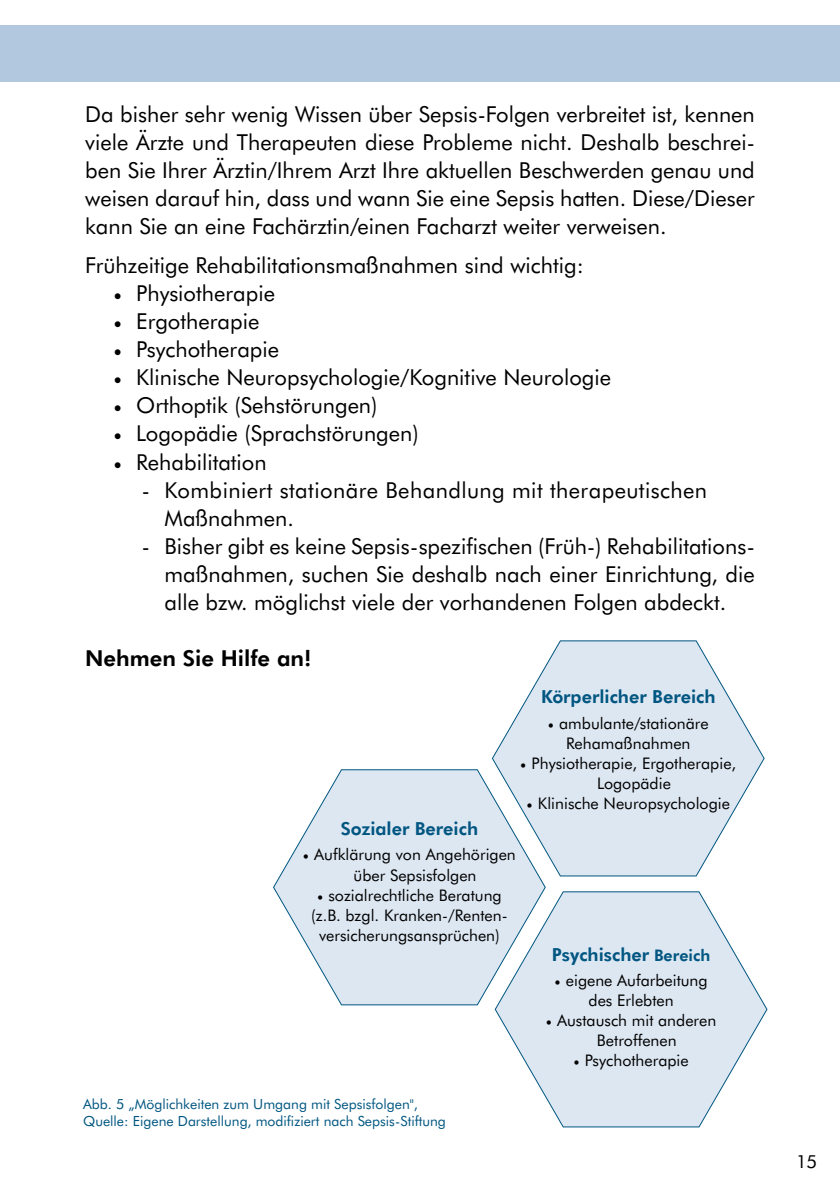
<style>
.page{position:relative;width:840px;height:1191px;background:#fff}
.page>*{position:absolute;margin:0;border:0;box-sizing:border-box;transform-origin:0 0}
.t1{font:22px/28px "Futura BT";color:#000;text-align:justify}
.t2{font:22px/28px "Futura BT";letter-spacing:.02em;color:#000}
.t3{font:700 22px "Futura BT";color:#000}
.t4{font:700 18px "Futura BT";color:#005681}
.t5{font:18px "Futura BT";color:#000}
.t6{font:16px/20px "Futura BT";color:#000;text-align:center}
.t7{font:14px/16.8px "Futura BT";color:#005681}
.s1{font-family:"Minion Pro"}
.s2{font-size:16px}
</style>
<div class="page">
<div style="left:0;top:26px;width:839px;height:56px;background:#b1c8df"></div>
<svg style="left:492px;top:640px;width:272px;height:236px"></svg>
<svg style="left:273px;top:769px;width:272px;height:236px"></svg>
<svg style="left:494px;top:891px;width:273px;height:236px"></svg>
<p class="t1" style="left:85px;top:100px;width:670px">Da bisher sehr wenig Wissen über Sepsis-Folgen verbreitet ist, kennen viele Ärzte und Therapeuten diese Probleme nicht. Deshalb beschrei&shy;ben Sie Ihrer Ärztin/Ihrem Arzt Ihre aktuellen Beschwerden genau und weisen darauf hin, dass und wann Sie eine Sepsis hatten. Diese/Dieser kann Sie an eine Fachärztin/einen Facharzt weiter verweisen.</p>
<p class="t1" style="left:85px;top:251px;width:500px">Frühzeitige Rehabilitationsmaßnahmen sind wichtig:</p>
<p class="t1" style="left:113px;top:279px;width:163px"><span class="s1">•</span> Physiotherapie</p>
<p class="t1" style="left:113px;top:307px;width:147px"><span class="s1">•</span> Ergotherapie</p>
<p class="t1" style="left:113px;top:335px;width:167px"><span class="s1">•</span> Psychotherapie</p>
<p class="t1" style="left:113px;top:363px;width:499px"><span class="s1">•</span> Klinische Neuropsychologie/Kognitive Neurologie</p>
<p class="t1" style="left:113px;top:391px;width:265px"><span class="s1">•</span> Orthoptik (Sehstörungen)</p>
<p class="t1" style="left:113px;top:419px;width:306px"><span class="s1">•</span> Logopädie (Sprachstörungen)</p>
<p class="t1" style="left:113px;top:447px;width:155px"><span class="s1">•</span> Rehabilitation</p>
<p class="t2" style="left:164px;top:475px;width:543px;text-indent:-23px">- Kombiniert stationäre Behandlung mit therapeutischen<br>Maßnahmen.</p>
<p class="t1" style="left:164px;top:531px;width:591px;text-indent:-23px">- Bisher gibt es keine Sepsis-spezifischen (Früh-) Rehabilitations&shy;maßnahmen, suchen Sie deshalb nach einer Einrichtung, die alle bzw. möglichst viele der vorhandenen Folgen abdeckt.</p>
<p class="t3" style="left:85px;top:643px;width:228px">Nehmen Sie Hilfe an!</p>
<p class="t4" style="left:540px;top:685px;width:176px">Körperlicher Bereich</p>
<p class="t6" style="left:547px;top:713px;width:162px"><span class="s1">•</span> ambulante/stationäre<br>Rehamaßnahmen</p>
<p class="t6" style="left:596px;top:753px;width:141px;text-align:left;text-indent:-77px"><span class="s1">•</span> Physiotherapie, Ergotherapie,<br>Logopädie</p>
<p class="t6" style="left:526px;top:793px;width:205px"><span class="s1">•</span> Klinische Neuropsychologie</p>
<p class="t4" style="left:340px;top:816px;width:139px">Sozialer Bereich</p>
<p class="t6" style="left:353px;top:844px;width:164px;text-align:left;text-indent:-51px"><span class="s1">•</span> Aufklärung von Angehörigen über Sepsisfolgen</p>
<p class="t6" style="left:311px;top:884px;width:198px"><span class="s1">•</span> sozialrechtliche Beratung (z.B. bzgl. Kranken-/Renten&shy;versicherungsansprüchen)</p>
<p class="t4" style="left:551px;top:942px;width:160px">Psychischer <span class="s2">Bereich</span></p>
<p class="t6" style="left:554px;top:970px;width:154px"><span class="s1">•</span> eigene Aufarbeitung des Erlebten</p>
<p class="t6" style="left:596px;top:1010px;width:121px;text-align:left;text-indent:-51px"><span class="s1">•</span> Austausch mit anderen<br>Betroffenen</p>
<p class="t6" style="left:573px;top:1050px;width:117px"><span class="s1">•</span> Psychotherapie</p>
<p class="t7" style="left:83px;top:1095px;width:364px">Abb. 5 „Möglichkeiten zum Umgang mit Sepsisfolgen",<br>Quelle: Eigene Darstellung, modifiziert nach Sepsis-Stiftung</p>
<p class="t5" style="left:795px;top:1150px;width:23px">15</p>
</div>
